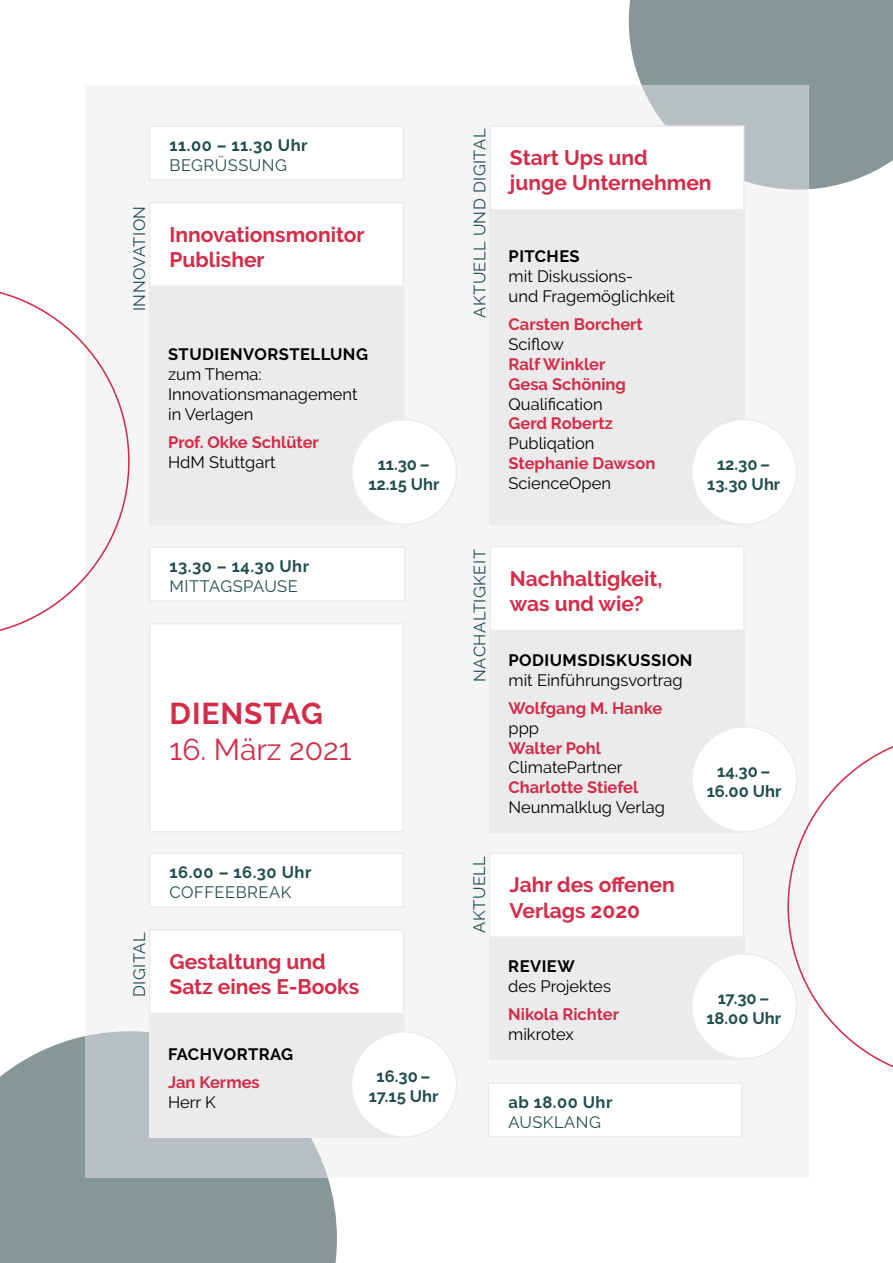
<style>
.page{position:relative;width:893px;height:1263px;background:#fff}
.page>*{position:absolute;margin:0;border:0;box-sizing:border-box;transform-origin:0 0}
.t1{font:30px "Raleway";color:#d32c49}
.t2{font:700 30px "Raleway";letter-spacing:.03em;color:#d32c49}
.t3{font:700 21px/25.2px "Raleway";color:#d32c49}
.t4{font:16.5px/19.8px "Raleway";color:#000}
.t5{font:700 16.5px/19.8px "Raleway";color:#d32c49}
.t6{font:16.5px "Raleway";letter-spacing:.03em;color:#224e4e}
.t7{font:700 16.5px/19.8px "Raleway";color:#224e4e;text-align:center}
.t8{font:700 16.5px "Raleway";letter-spacing:.03em;color:#000}
.t9{font:700 16.5px "Raleway";letter-spacing:.03em;color:#224e4e}
</style>
<div class="page">
<div style="left:629px;top:0;width:264px;height:189px;background:#879798"></div>
<div style="left:0;top:1036px;width:337px;height:227px;background:#879798"></div>
<div style="left:148px;top:85px;width:650px;height:1093px;background:#f5f5f5"></div>
<svg style="left:641px;top:85px;width:168px;height:105px"></svg>
<div style="left:85px;top:1031px;width:243px;height:147px;background:#b8bfc0"></div>
<div style="left:150px;top:203px;width:253px;height:83px;background:#fff"></div>
<div style="left:149px;top:202px;width:255px;height:85px;border:2px solid #ebebeb"></div>
<div style="left:149px;top:287px;width:255px;height:238px;background:#ebebeb"></div>
<div style="left:150px;top:930px;width:253px;height:83px;background:#fff"></div>
<div style="left:149px;top:929px;width:255px;height:85px;border:1px solid #ebebeb"></div>
<div style="left:149px;top:1014px;width:255px;height:123px;background:#ebebeb"></div>
<div style="left:489px;top:938px;width:255px;height:121px;background:#ebebeb"></div>
<div style="left:150px;top:126px;width:253px;height:54px;background:#fff"></div>
<div style="left:149px;top:125px;width:255px;height:56px;border:2px solid #ebebeb"></div>
<div style="left:488px;top:1083px;width:254px;height:54px;background:#fff"></div>
<div style="left:488px;top:1082px;width:255px;height:55px;border:2px solid #ebebeb"></div>
<div style="left:490px;top:547px;width:254px;height:83px;background:#fff"></div>
<div style="left:489px;top:546px;width:255px;height:85px;border:1px solid #ebebeb"></div>
<div style="left:489px;top:631px;width:255px;height:201px;background:#ebebeb"></div>
<div style="left:489px;top:210px;width:255px;height:315px;background:#ebebeb"></div>
<div style="left:692px;top:419px;width:105px;height:105px;background:#fff;border-radius:50%"></div>
<div style="left:490px;top:126px;width:254px;height:84px;background:#fff"></div>
<div style="left:489px;top:125px;width:255px;height:85px;border:1px solid #ebebeb"></div>
<div style="left:150px;top:547px;width:255px;height:54px;background:#fff"></div>
<div style="left:149px;top:546px;width:257px;height:56px;border:2px solid #ebebeb"></div>
<div style="left:692px;top:727px;width:105px;height:105px;background:#fff;border-radius:50%"></div>
<div style="left:352px;top:1032px;width:105px;height:105px;background:#fff;border-radius:50%"></div>
<div style="left:692px;top:954px;width:105px;height:105px;background:#fff;border-radius:50%"></div>
<div style="left:352px;top:420px;width:104px;height:104px;background:#fff;border-radius:50%"></div>
<div style="left:351px;top:419px;width:106px;height:106px;border:2px solid #ebebeb;border-radius:50%"></div>
<div style="left:150px;top:624px;width:253px;height:208px;background:#fff"></div>
<div style="left:149px;top:623px;width:255px;height:209px;border:2px solid #ebebeb"></div>
<div style="left:150px;top:853px;width:253px;height:54px;background:#fff"></div>
<div style="left:149px;top:852px;width:255px;height:56px;border:2px solid #ebebeb"></div>
<div style="left:490px;top:853px;width:253px;height:84px;background:#fff"></div>
<div style="left:489px;top:852px;width:255px;height:86px;border:1px solid #ebebeb"></div>
<svg style="left:0;top:291px;width:130px;height:340px"></svg>
<svg style="left:787px;top:732px;width:106px;height:350px"></svg>
<p class="t6" style="left:130px;top:311px;width:107px;rotate:-90deg">INNOVATION</p>
<p class="t6" style="left:130px;top:997px;width:66px;rotate:-90deg">DIGITAL</p>
<p class="t9" style="left:170px;top:136px;width:140px">11.00 – 11.30 Uhr</p>
<p class="t6" style="left:170px;top:155px;width:119px">BEGRÜSSUNG</p>
<p class="t3" style="left:170px;top:222px;width:197px">Innovationsmonitor<br>Publisher</p>
<p class="t8" style="left:168px;top:345px;width:201px">STUDIENVORSTELLUNG</p>
<p class="t4" style="left:168px;top:364px;width:191px">zum Thema:<br>Innovationsmanagement in Verlagen</p>
<p class="t5" style="left:168px;top:432px;width:152px">Prof. Okke Schlüter</p>
<p class="t4" style="left:168px;top:452px;width:109px">HdM Stuttgart</p>
<p class="t7" style="left:368px;top:454px;width:73px">11.30 –<br>12.15 Uhr</p>
<p class="t9" style="left:170px;top:557px;width:141px">13.30 – 14.30 Uhr</p>
<p class="t6" style="left:170px;top:576px;width:130px">MITTAGSPAUSE</p>
<h1 class="t2" style="left:170px;top:696px;width:155px">DIENSTAG</h1>
<h1 class="t1" style="left:170px;top:732px;width:184px">16. März 2021</h1>
<p class="t6" style="left:470px;top:318px;width:190px;rotate:-90deg">AKTUELL UND DIGITAL</p>
<p class="t3" style="left:510px;top:145px;width:203px">Start Ups und<br>junge Unternehmen</p>
<p class="t8" style="left:509px;top:247px;width:73px">PITCHES</p>
<p class="t4" style="left:509px;top:266px;width:168px">mit Diskussions-<br>und Fragemöglichkeit</p>
<p class="t5" style="left:509px;top:315px;width:136px">Carsten Borchert</p>
<p class="t4" style="left:509px;top:334px;width:57px">Sciflow</p>
<p class="t5" style="left:509px;top:354px;width:119px">Ralf Winkler<br>Gesa Schöning</p>
<p class="t4" style="left:509px;top:394px;width:96px">Qualification</p>
<p class="t5" style="left:509px;top:414px;width:106px">Gerd Robertz</p>
<p class="t4" style="left:509px;top:433px;width:87px">Publiqation</p>
<p class="t5" style="left:509px;top:453px;width:148px">Stephanie Dawson</p>
<p class="t4" style="left:509px;top:473px;width:104px">ScienceOpen</p>
<p class="t7" style="left:707px;top:454px;width:75px">12.30 –<br>13.30 Uhr</p>
<p class="t6" style="left:470px;top:682px;width:134px;rotate:-90deg">NACHALTIGKEIT</p>
<p class="t3" style="left:510px;top:566px;width:154px">Nachhaltigkeit, was und wie?</p>
<p class="t8" style="left:508px;top:650px;width:186px">PODIUMSDISKUSSION</p>
<p class="t4" style="left:508px;top:670px;width:176px">mit Einführungsvortrag</p>
<p class="t5" style="left:508px;top:698px;width:155px">Wolfgang M. Hanke</p>
<p class="t4" style="left:508px;top:718px;width:32px">ppp</p>
<p class="t5" style="left:508px;top:738px;width:94px">Walter Pohl</p>
<p class="t4" style="left:508px;top:757px;width:115px">ClimatePartner</p>
<p class="t5" style="left:508px;top:777px;width:131px">Charlotte Stiefel</p>
<p class="t4" style="left:508px;top:797px;width:158px">Neunmalklug Verlag</p>
<p class="t7" style="left:707px;top:761px;width:76px">14.30 –<br>16.00 Uhr</p>
<p class="t6" style="left:470px;top:932px;width:78px;rotate:-90deg">AKTUELL</p>
<p class="t9" style="left:170px;top:863px;width:143px">16.00 – 16.30 Uhr</p>
<p class="t6" style="left:170px;top:882px;width:123px">COFFEEBREAK</p>
<p class="t3" style="left:510px;top:872px;width:167px">Jahr des offenen<br>Verlags 2020</p>
<p class="t3" style="left:169px;top:949px;width:191px">Gestaltung und<br>Satz eines E-Books</p>
<p class="t8" style="left:168px;top:1044px;width:127px">FACHVORTRAG</p>
<p class="t5" style="left:168px;top:1072px;width:93px">Jan Kermes</p>
<p class="t4" style="left:168px;top:1092px;width:49px">Herr K</p>
<p class="t7" style="left:369px;top:1067px;width:71px">16.30 –<br>17.15 Uhr</p>
<p class="t8" style="left:508px;top:957px;width:68px">REVIEW</p>
<p class="t4" style="left:508px;top:976px;width:104px">des Projektes</p>
<p class="t5" style="left:508px;top:1005px;width:112px">Nikola Richter</p>
<p class="t4" style="left:508px;top:1024px;width:67px">mikrotex</p>
<p class="t7" style="left:508px;top:1092px;width:106px">ab 18.00 Uhr</p>
<p class="t6" style="left:508px;top:1112px;width:94px">AUSKLANG</p>
<p class="t7" style="left:706px;top:988px;width:76px">17.30 –<br>18.00 Uhr</p>
</div>
